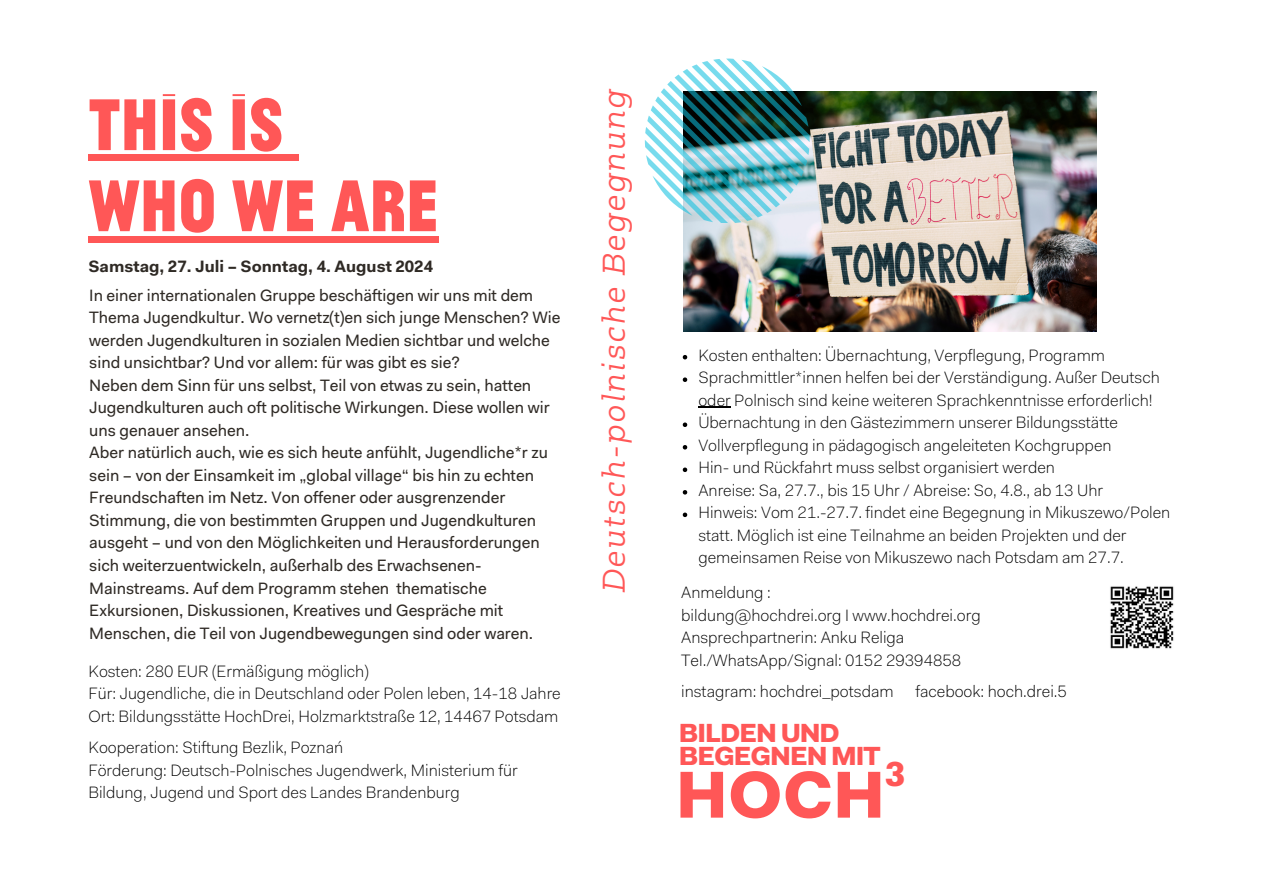
<style>
.page{position:relative;width:1263px;height:894px;background:#fff}
.page>*{position:absolute;margin:0;border:0;box-sizing:border-box;transform-origin:0 0}
.t1{font:100 76.5px/81px "Jean Luc";color:#ff5757}
.t2{font:900 66.45px "Fakt Pro";color:#ff5757}
.t3{font:900 34.95px "Fakt Pro";color:#ff5757}
.t4{font:italic 31.8px "Fakt Slab Blond";letter-spacing:.08em;color:#ff5757}
.t5{font:900 26.25px/22.5px "Fakt Pro";letter-spacing:-.04em;color:#ff5757}
.t6{font:300 16.5px/22.5px "Fakt Pro";color:#000}
.t7{font:16.5px/22.5px "Fakt Pro";color:#2f2a25}
.t8{font:700 16.5px "Fakt Pro";color:#2f2a25}
</style>
<div class="page">
<img style="left:684px;top:92px;width:413px;height:239px">
<svg style="left:645px;top:58px;width:164px;height:165px"></svg>
<img style="left:1110px;top:586px;width:64px;height:63px">
<svg style="left:683px;top:355px;width:4px;height:4px"></svg>
<svg style="left:683px;top:377px;width:4px;height:5px"></svg>
<hr style="left:698px;top:406px;width:33px;height:2px;background:#000">
<svg style="left:683px;top:422px;width:4px;height:5px"></svg>
<svg style="left:683px;top:445px;width:4px;height:4px"></svg>
<svg style="left:683px;top:467px;width:4px;height:5px"></svg>
<svg style="left:683px;top:490px;width:4px;height:4px"></svg>
<svg style="left:683px;top:512px;width:4px;height:5px"></svg>
<div style="left:88px;top:154px;width:195px;height:7px;background:#ff5757"></div>
<div style="left:283px;top:154px;width:16px;height:7px;background:#ff5757"></div>
<div style="left:88px;top:235px;width:350px;height:7px;background:#ff5757"></div>
<p class="t1" style="left:88px;top:84px;width:351px">THIS IS<br>WHO WE ARE</p>
<p class="t4" style="left:601px;top:592px;width:505px;rotate:-90deg">Deutsch-polnische Begegnung</p>
<p class="t8" style="left:88px;top:259px;width:346px">Samstag, 27. Juli – Sonntag, 4. August 2024</p>
<p class="t7" style="left:89px;top:285px;width:473px">In einer internationalen Gruppe beschäftigen wir uns mit dem Thema Jugendkultur. Wo vernetz(t)en sich junge Menschen? Wie werden Jugendkulturen in sozialen Medien sichtbar und welche sind unsichtbar? Und vor allem: für was gibt es sie?</p>
<p class="t7" style="left:89px;top:375px;width:462px">Neben dem Sinn für uns selbst, Teil von etwas zu sein, hatten<br>Jugendkulturen auch oft politische Wirkungen. Diese wollen wir uns genauer ansehen.</p>
<p class="t7" style="left:89px;top:443px;width:460px">Aber natürlich auch, wie es sich heute anfühlt, Jugendliche*r zu sein – von der Einsamkeit im „global village“ bis hin zu echten Freundschaften im Netz. Von offener oder ausgrenzender Stimmung, die von bestimmten Gruppen und Jugendkulturen ausgeht – und von den Möglichkeiten und Herausforderungen sich weiterzuentwickeln, außerhalb des Erwachsenen-Mainstreams. Auf dem Programm stehen thematische Exkursionen, Diskussionen, Kreatives und Gespräche mit Menschen, die Teil von Jugendbewegungen sind oder waren.</p>
<p class="t6" style="left:88px;top:661px;width:282px">Kosten: 280 EUR (Ermäßigung möglich)</p>
<p class="t6" style="left:88px;top:683px;width:474px">Für: Jugendliche, die in Deutschland oder Polen leben, 14-18 Jahre</p>
<p class="t6" style="left:88px;top:706px;width:471px">Ort: Bildungsstätte HochDrei, Holzmarktstraße 12, 14467 Potsdam</p>
<p class="t6" style="left:88px;top:737px;width:256px">Kooperation: Stiftung Bezlik, Poznań</p>
<p class="t6" style="left:88px;top:760px;width:431px">Förderung: Deutsch-Polnisches Jugendwerk, Ministerium für<br>Bildung, Jugend und Sport des Landes Brandenburg</p>
<p class="t6" style="left:698px;top:345px;width:408px">Kosten enthalten: Übernachtung, Verpflegung, Programm</p>
<p class="t6" style="left:698px;top:367px;width:463px">Sprachmittler*innen helfen bei der Verständigung. Außer Deutsch oder Polnisch sind keine weiteren Sprachkenntnisse erforderlich!</p>
<p class="t6" style="left:698px;top:412px;width:421px">Übernachtung in den Gästezimmern unserer Bildungsstätte</p>
<p class="t6" style="left:698px;top:435px;width:415px">Vollverpflegung in pädagogisch angeleiteten Kochgruppen</p>
<p class="t6" style="left:698px;top:457px;width:358px">Hin- und Rückfahrt muss selbst organisiert werden</p>
<p class="t6" style="left:698px;top:480px;width:406px">Anreise: Sa, 27.7., bis 15 Uhr / Abreise: So, 4.8., ab 13 Uhr</p>
<p class="t6" style="left:698px;top:502px;width:473px">Hinweis: Vom 21.-27.7. findet eine Begegnung in Mikuszewo/Polen statt. Möglich ist eine Teilnahme an beiden Projekten und der gemeinsamen Reise von Mikuszewo nach Potsdam am 27.7.</p>
<p class="t6" style="left:681px;top:582px;width:91px">Anmeldung :</p>
<h3 class="t6" style="left:681px;top:605px;width:301px">bildung@hochdrei.org I www.hochdrei.org</h3>
<p class="t6" style="left:681px;top:627px;width:225px">Ansprechpartnerin: Anku Religa</p>
<p class="t6" style="left:681px;top:650px;width:281px">Tel./WhatsApp/Signal: 0152 29394858</p>
<p class="t6" style="left:681px;top:681px;width:214px">instagram: hochdrei_potsdam</p>
<p class="t5" style="left:679px;top:724px;width:203px">BILDEN UND<br>BEGEGNEN MIT</p>
<p class="t2" style="left:676px;top:767px;width:211px">HOCH</p>
<h3 class="t3" style="left:885px;top:759px;width:21px">3</h3>
<h4 class="t6" style="left:915px;top:681px;width:153px">facebook: hoch.drei.5</h4>
</div>
